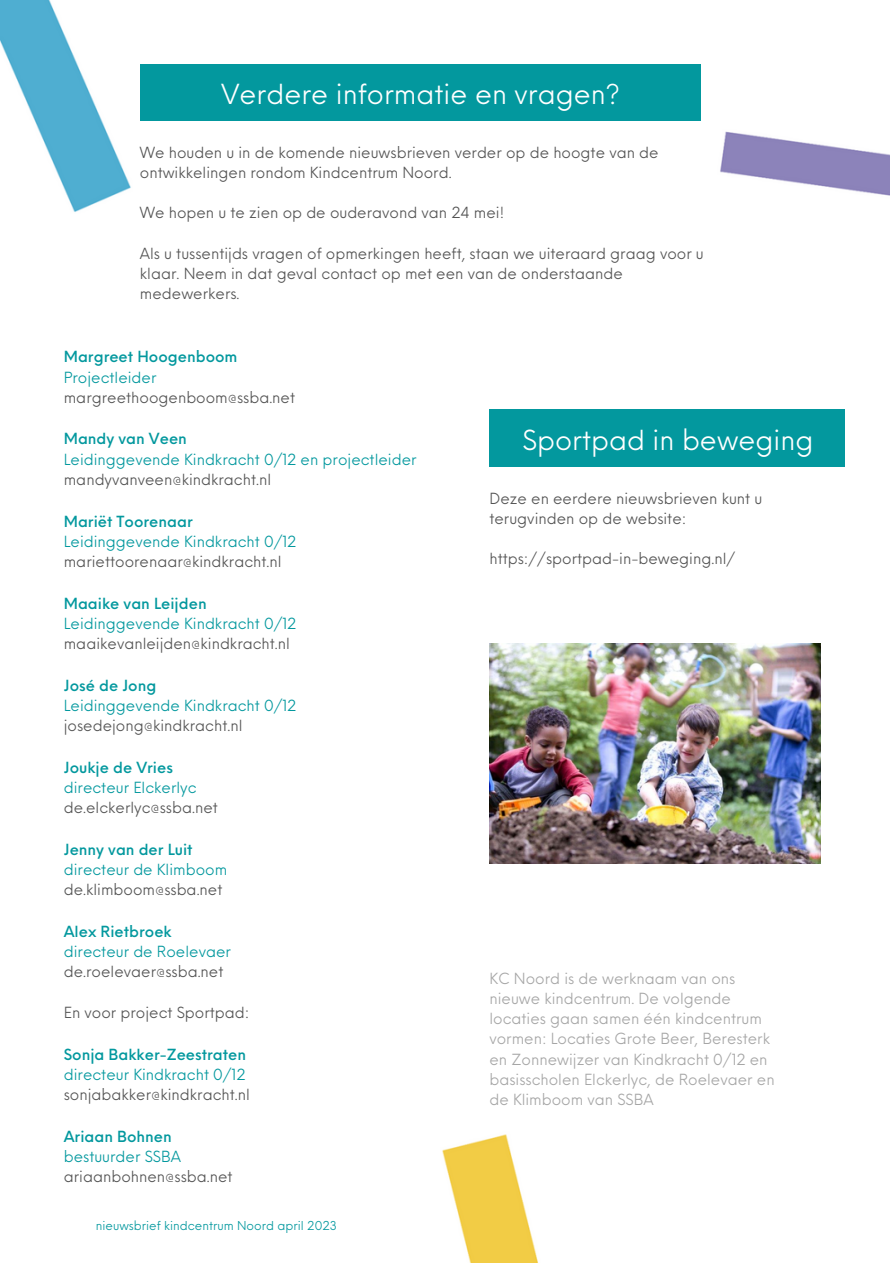
<style>
.page{position:relative;width:893px;height:1264px;background:#fff}
.page>*{position:absolute;margin:0;border:0;box-sizing:border-box;transform-origin:0 0}
.t1{font:27px "Neue Einstellung";color:#fff}
.t2{font:15px/20.2px "Neue Einstellung";color:#545454}
.t3{font:15px "Neue Einstellung";color:#03989e}
.t4{font:15px/20.2px "Neue Einstellung";color:#a6a6a6}
.t5{font:500 15px "Neue Einstellung";color:#03989e}
.t6{font:12px "Neue Einstellung";color:#03989e}
</style>
<div class="page">
<img style="left:0;top:0;width:889px;height:1262px">
<div style="left:140px;top:64px;width:560px;height:57px;background:#03989e"></div>
<div style="left:489px;top:409px;width:356px;height:58px;background:#03989e"></div>
<img style="left:489px;top:643px;width:331px;height:220px">
<h1 class="t1" style="left:221px;top:70px;width:400px">Verdere informatie en vragen?</h1>
<p class="t2" style="left:140px;top:140px;width:520px">We houden u in de komende nieuwsbrieven verder op de hoogte van de ontwikkelingen rondom Kindcentrum Noord.</p>
<p class="t2" style="left:140px;top:201px;width:366px">We hopen u te zien op de ouderavond van 24 mei!</p>
<p class="t2" style="left:140px;top:242px;width:565px">Als u tussentijds vragen of opmerkingen heeft, staan we uiteraard graag voor u klaar. Neem in dat geval contact op met een van de onderstaande medewerkers.</p>
<p class="t5" style="left:64px;top:343px;width:175px">Margreet Hoogenboom</p>
<p class="t3" style="left:64px;top:363px;width:94px">Projectleider</p>
<p class="t2" style="left:64px;top:386px;width:233px">margreethoogenboom@ssba.net</p>
<p class="t5" style="left:64px;top:425px;width:125px">Mandy van Veen</p>
<p class="t3" style="left:64px;top:446px;width:354px">Leidinggevende Kindkracht 0/12 en projectleider</p>
<p class="t2" style="left:64px;top:468px;width:209px">mandyvanveen@kindkracht.nl</p>
<p class="t5" style="left:64px;top:507px;width:130px">Mariët Toorenaar</p>
<p class="t3" style="left:64px;top:528px;width:234px">Leidinggevende Kindkracht 0/12</p>
<p class="t2" style="left:64px;top:550px;width:219px">mariettoorenaar@kindkracht.nl</p>
<p class="t5" style="left:64px;top:589px;width:144px">Maaike van Leijden</p>
<p class="t3" style="left:64px;top:610px;width:234px">Leidinggevende Kindkracht 0/12</p>
<p class="t2" style="left:64px;top:632px;width:228px">maaikevanleijden@kindkracht.nl</p>
<p class="t5" style="left:64px;top:671px;width:94px">José de Jong</p>
<p class="t3" style="left:64px;top:692px;width:234px">Leidinggevende Kindkracht 0/12</p>
<p class="t2" style="left:64px;top:714px;width:180px">josedejong@kindkracht.nl</p>
<p class="t5" style="left:64px;top:754px;width:111px">Joukje de Vries</p>
<p class="t3" style="left:64px;top:774px;width:134px">directeur Elckerlyc</p>
<p class="t2" style="left:64px;top:796px;width:156px">de.elckerlyc@ssba.net</p>
<p class="t5" style="left:64px;top:836px;width:130px">Jenny van der Luit</p>
<p class="t3" style="left:64px;top:856px;width:165px">directeur de Klimboom</p>
<p class="t2" style="left:64px;top:878px;width:160px">de.klimboom@ssba.net</p>
<p class="t5" style="left:64px;top:918px;width:109px">Alex Rietbroek</p>
<p class="t3" style="left:64px;top:938px;width:169px">directeur de Roelevaer</p>
<p class="t2" style="left:64px;top:960px;width:161px">de.roelevaer@ssba.net</p>
<p class="t2" style="left:64px;top:1000px;width:187px">En voor project Sportpad:</p>
<p class="t5" style="left:64px;top:1040px;width:184px">Sonja Bakker-Zeestraten</p>
<p class="t3" style="left:64px;top:1060px;width:183px">directeur Kindkracht 0/12</p>
<p class="t2" style="left:64px;top:1082px;width:187px">sonjabakker@kindkracht.nl</p>
<p class="t5" style="left:64px;top:1122px;width:110px">Ariaan Bohnen</p>
<p class="t3" style="left:64px;top:1142px;width:119px">bestuurder SSBA</p>
<p class="t2" style="left:64px;top:1164px;width:170px">ariaanbohnen@ssba.net</p>
<p class="t6" style="left:96px;top:1215px;width:242px">nieuwsbrief kindcentrum Noord april 2023</p>
<h1 class="t1" style="left:522px;top:416px;width:292px">Sportpad in beweging</h1>
<p class="t2" style="left:489px;top:486px;width:274px">Deze en eerdere nieuwsbrieven kunt u terugvinden op de website:</p>
<p class="t2" style="left:489px;top:547px;width:247px">https://sportpad-in-beweging.nl/</p>
<p class="t4" style="left:489px;top:966px;width:287px">KC Noord is de werknaam van ons nieuwe kindcentrum. De volgende locaties gaan samen één kindcentrum vormen: Locaties Grote Beer, Beresterk en Zonnewijzer van Kindkracht 0/12 en basisscholen Elckerlyc, de Roelevaer en de Klimboom van SSBA</p>
</div>
